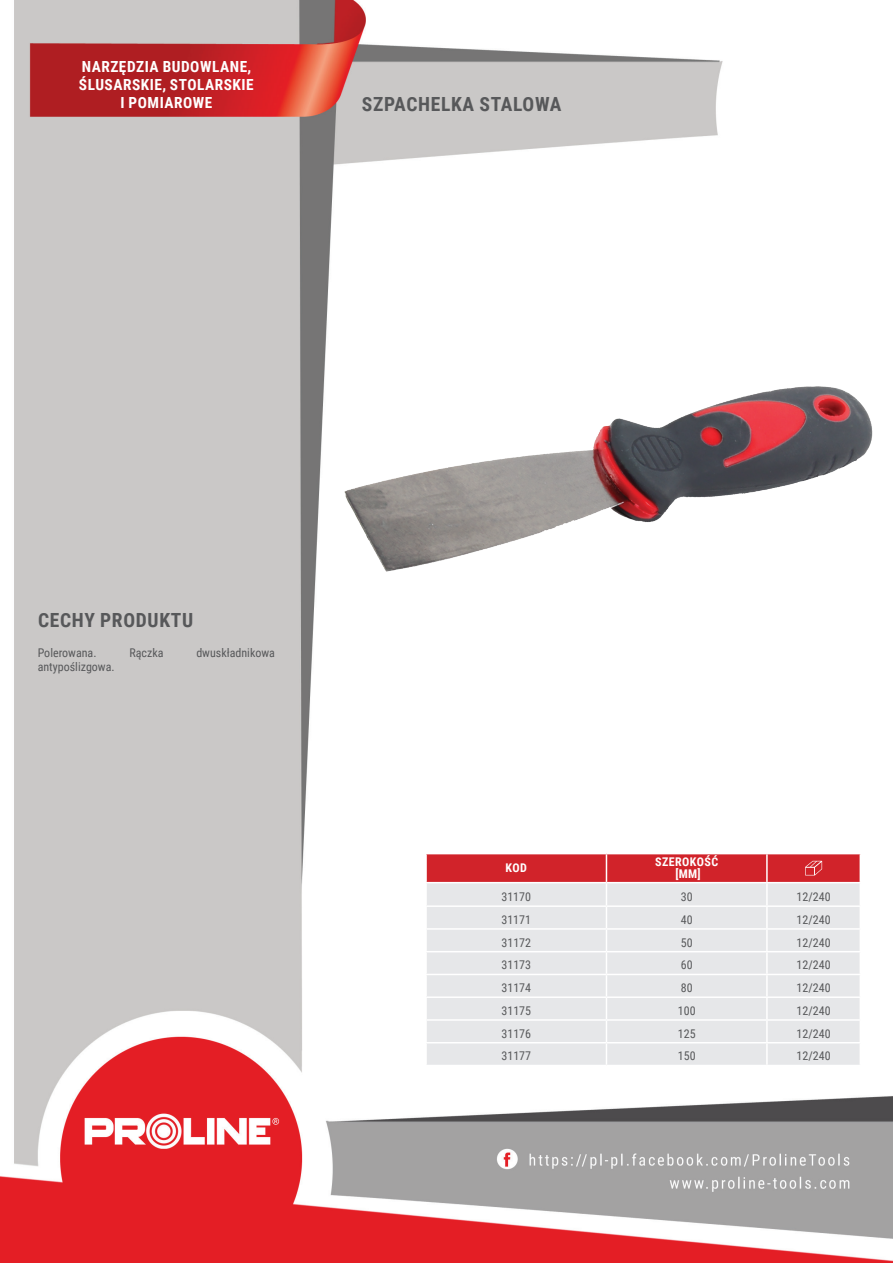
<style>
.page{position:relative;width:893px;height:1263px;background:#fff}
.page>*{position:absolute;margin:0;border:0;box-sizing:border-box;transform-origin:0 0}
.t1{font:700 19.5px "Roboto Condensed";letter-spacing:.035em;color:#57585a}
.t2{font:700 15.3px/18.3px "Roboto Condensed";letter-spacing:.035em;color:#fff;text-align:center}
.t3{font:12px "Roboto Condensed";color:#57585a}
.t4{font:700 12px/12px "Roboto Condensed";letter-spacing:.035em;color:#fff;text-align:center}
</style>
<div class="page">
<img style="left:0;top:0;width:893px;height:1263px">
<img style="left:345px;top:386px;width:527px;height:185px">
<hr style="left:425px;top:854px;width:2px;height:28px;background:#fff">
<hr style="left:425px;top:883px;width:2px;height:22px;background:#fff">
<hr style="left:425px;top:907px;width:2px;height:21px;background:#fff">
<hr style="left:425px;top:930px;width:2px;height:21px;background:#fff">
<hr style="left:425px;top:952px;width:2px;height:22px;background:#fff">
<hr style="left:425px;top:975px;width:2px;height:21px;background:#fff">
<hr style="left:425px;top:998px;width:2px;height:21px;background:#fff">
<hr style="left:425px;top:1021px;width:2px;height:21px;background:#fff">
<hr style="left:425px;top:1043px;width:2px;height:22px;background:#fff">
<hr style="left:425px;top:853px;width:181px;height:1px;background:#fff">
<hr style="left:425px;top:882px;width:181px;height:1px;background:#fff">
<hr style="left:425px;top:905px;width:181px;height:2px;background:#fff">
<hr style="left:425px;top:928px;width:181px;height:2px;background:#fff">
<hr style="left:425px;top:951px;width:181px;height:1px;background:#fff">
<hr style="left:425px;top:974px;width:181px;height:1px;background:#fff">
<hr style="left:425px;top:996px;width:181px;height:2px;background:#fff">
<hr style="left:425px;top:1019px;width:181px;height:2px;background:#fff">
<hr style="left:425px;top:1042px;width:181px;height:1px;background:#fff">
<hr style="left:425px;top:1065px;width:181px;height:1px;background:#fff">
<hr style="left:606px;top:1065px;width:161px;height:1px;background:#fff">
<hr style="left:767px;top:1065px;width:94px;height:1px;background:#fff">
<svg style="left:426px;top:853px;width:435px;height:212px;background:#e5cfd2"></svg>
<p class="t2" style="left:79px;top:56px;width:176px">NARZĘDZIA BUDOWLANE,<br>ŚLUSARSKIE, STOLARSKIE<br>I POMIAROWE</p>
<h1 class="t1" style="left:362px;top:91px;width:201px">SZPACHELKA STALOWA</h1>
<h1 class="t1" style="left:38px;top:607px;width:157px">CECHY PRODUKTU</h1>
<p class="t3" style="left:38px;top:644px;width:60px">Polerowana.</p>
<p class="t3" style="left:129px;top:644px;width:36px">Rączka</p>
<p class="t3" style="left:196px;top:644px;width:80px">dwuskładnikowa</p>
<p class="t3" style="left:38px;top:658px;width:78px">antypoślizgowa.</p>
<p class="t4" style="left:506px;top:862px;width:23px">KOD</p>
<p class="t4" style="left:655px;top:856px;width:65px">SZEROKOŚĆ [MM]</p>
<p class="t3" style="left:501px;top:888px;width:31px">31170</p>
<p class="t3" style="left:681px;top:888px;width:13px">30</p>
<p class="t3" style="left:797px;top:888px;width:36px">12/240</p>
<p class="t3" style="left:501px;top:911px;width:31px">31171</p>
<p class="t3" style="left:681px;top:911px;width:13px">40</p>
<p class="t3" style="left:797px;top:911px;width:36px">12/240</p>
<p class="t3" style="left:501px;top:934px;width:31px">31172</p>
<p class="t3" style="left:681px;top:934px;width:13px">50</p>
<p class="t3" style="left:797px;top:934px;width:36px">12/240</p>
<p class="t3" style="left:501px;top:957px;width:31px">31173</p>
<p class="t3" style="left:681px;top:957px;width:13px">60</p>
<p class="t3" style="left:797px;top:957px;width:36px">12/240</p>
<p class="t3" style="left:501px;top:979px;width:31px">31174</p>
<p class="t3" style="left:681px;top:979px;width:13px">80</p>
<p class="t3" style="left:797px;top:979px;width:36px">12/240</p>
<p class="t3" style="left:501px;top:1002px;width:31px">31175</p>
<p class="t3" style="left:678px;top:1002px;width:19px">100</p>
<p class="t3" style="left:797px;top:1002px;width:36px">12/240</p>
<p class="t3" style="left:501px;top:1025px;width:31px">31176</p>
<p class="t3" style="left:678px;top:1025px;width:19px">125</p>
<p class="t3" style="left:797px;top:1025px;width:36px">12/240</p>
<p class="t3" style="left:501px;top:1048px;width:31px">31177</p>
<p class="t3" style="left:678px;top:1048px;width:19px">150</p>
<p class="t3" style="left:797px;top:1048px;width:36px">12/240</p>
</div>
